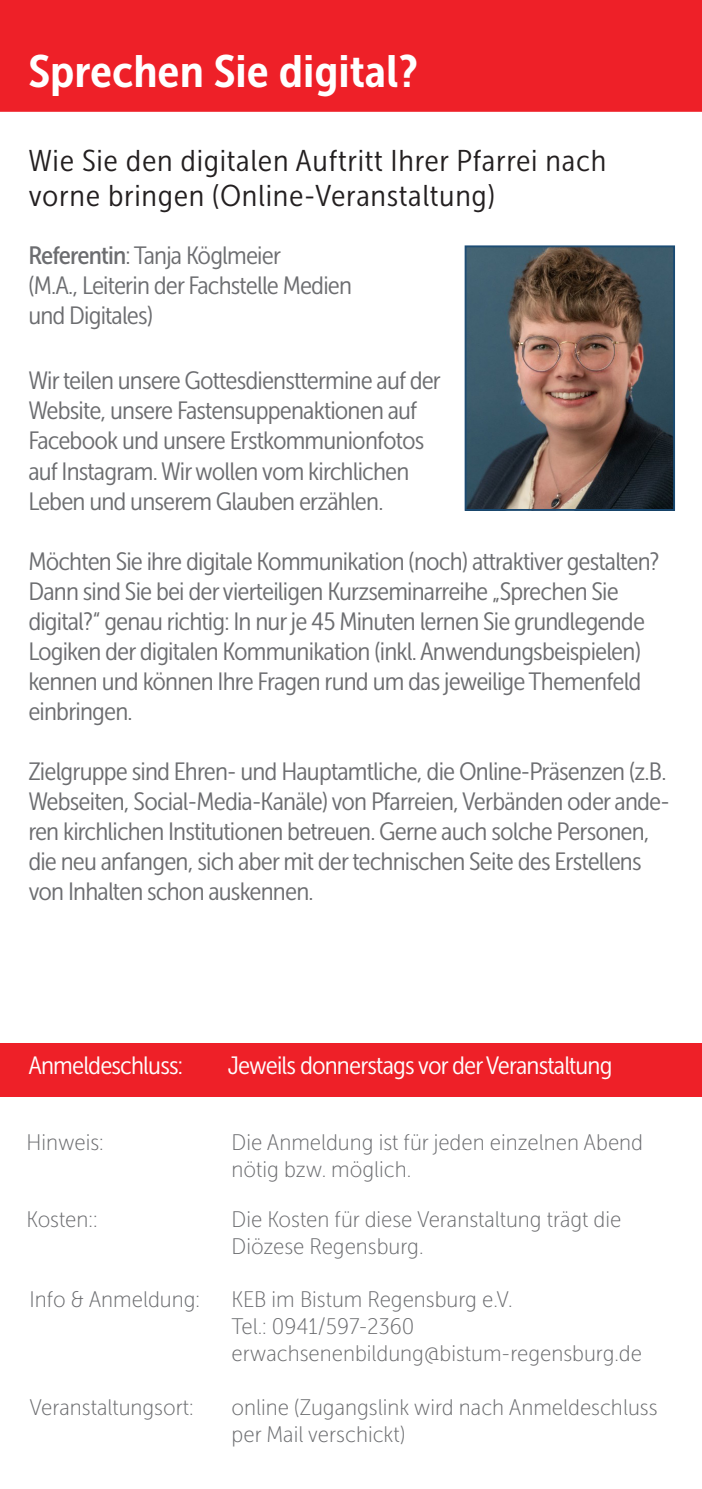
<style>
.page{position:relative;width:702px;height:1489px;background:#fff}
.page>*{position:absolute;margin:0;border:0;box-sizing:border-box;transform-origin:0 0}
.t1{font:45px "Museo Sans Cond 700";color:#fff;scale:1.1 1}
.t2{font:30px/35px "Museo Sans Cond 300";letter-spacing:.02em;color:#231f20;scale:1.1 1}
.t3{font:25px/30px "Museo Sans Cond 300";letter-spacing:-.03em;color:#6c6d70;scale:1.1 1}
.t4{font:25px "Museo Sans Cond 300";letter-spacing:-.03em;color:#fff;scale:1.1 1}
.t5{font:22.5px/27px "Museo Sans Cond 100";color:#6c6d70;scale:1.15 1}
.s1{font-family:"Museo Sans Cond 500"}
</style>
<div class="page">
<div style="left:0;top:0;width:702px;height:112px;background:#ee2028"></div>
<svg style="left:464px;top:245px;width:211px;height:266px;background:#5f5957"></svg>
<div style="left:466px;top:247px;width:207px;height:262px;border:1px solid #184a74"></div>
<div style="left:0;top:1042px;width:702px;height:53px;background:#ee2028"></div>
<h1 class="t1" style="left:28px;top:46px;width:356px">Sprechen Sie digital?</h1>
<p class="t2" style="left:28px;top:144px;width:527px">Wie Sie den digitalen Auftritt Ihrer Pfarrei nach vorne bringen (Online-Veranstaltung)</p>
<p class="t3" style="left:28px;top:241px;width:296px"><span class="s1">Referentin</span>:Tanja Köglmeier<br>(M.A., Leiterin der Fachstelle Medien und Digitales)</p>
<p class="t3" style="left:28px;top:366px;width:376px">Wir teilen unsere Gottesdiensttermine auf der Website, unsere Fastensuppenaktionen auf Facebook und unsere Erstkommunionfotos auf Instagram. Wir wollen vom kirchlichen Leben und unserem Glauben erzählen.</p>
<p class="t3" style="left:28px;top:546px;width:575px">Möchten Sie ihre digitale Kommunikation (noch) attraktiver gestalten?<br>Dann sind Sie bei der vierteiligen Kurzseminarreihe „Sprechen Sie digital?“ genau richtig: In nur je 45 Minuten lernen Sie grundlegende Logiken der digitalen Kommunikation (inkl. Anwendungsbeispielen) kennen und können Ihre Fragen rund um das jeweilige Themenfeld einbringen.</p>
<p class="t3" style="left:28px;top:756px;width:584px">Zielgruppe sind Ehren- und Hauptamtliche, die Online-Präsenzen (z.B.<br>Webseiten, Social-Media-Kanäle) von Pfarreien, Verbänden oder ande&shy;ren kirchlichen Institutionen betreuen. Gerne auch solche Personen, die neu anfangen, sich aber mit der technischen Seite des Erstellens von Inhalten schon auskennen.</p>
<p class="t4" style="left:28px;top:1052px;width:142px">Anmeldeschluss:</p>
<p class="t4" style="left:228px;top:1052px;width:351px">Jeweils donnerstags vor der Veranstaltung</p>
<p class="t5" style="left:26px;top:1128px;width:69px">Hinweis:</p>
<p class="t5" style="left:231px;top:1128px;width:359px">Die Anmeldung ist für jeden einzelnen Abend nötig bzw. möglich.</p>
<p class="t5" style="left:26px;top:1205px;width:63px">Kosten::</p>
<p class="t5" style="left:231px;top:1205px;width:340px">Die Kosten für diese Veranstaltung trägt die<br>Diözese Regensburg.</p>
<p class="t5" style="left:30px;top:1285px;width:150px">Info &amp; Anmeldung:</p>
<p class="t5" style="left:231px;top:1285px;width:358px">KEB im Bistum Regensburg e.V.<br>Tel.: 0941/597-2360 erwachsenenbildung@bistum-regensburg.de</p>
<p class="t5" style="left:231px;top:1393px;width:372px">online (Zugangslink wird nach Anmeldeschluss per Mail verschickt)</p>
<p class="t5" style="left:30px;top:1393px;width:144px">Veranstaltungsort:</p>
</div>
